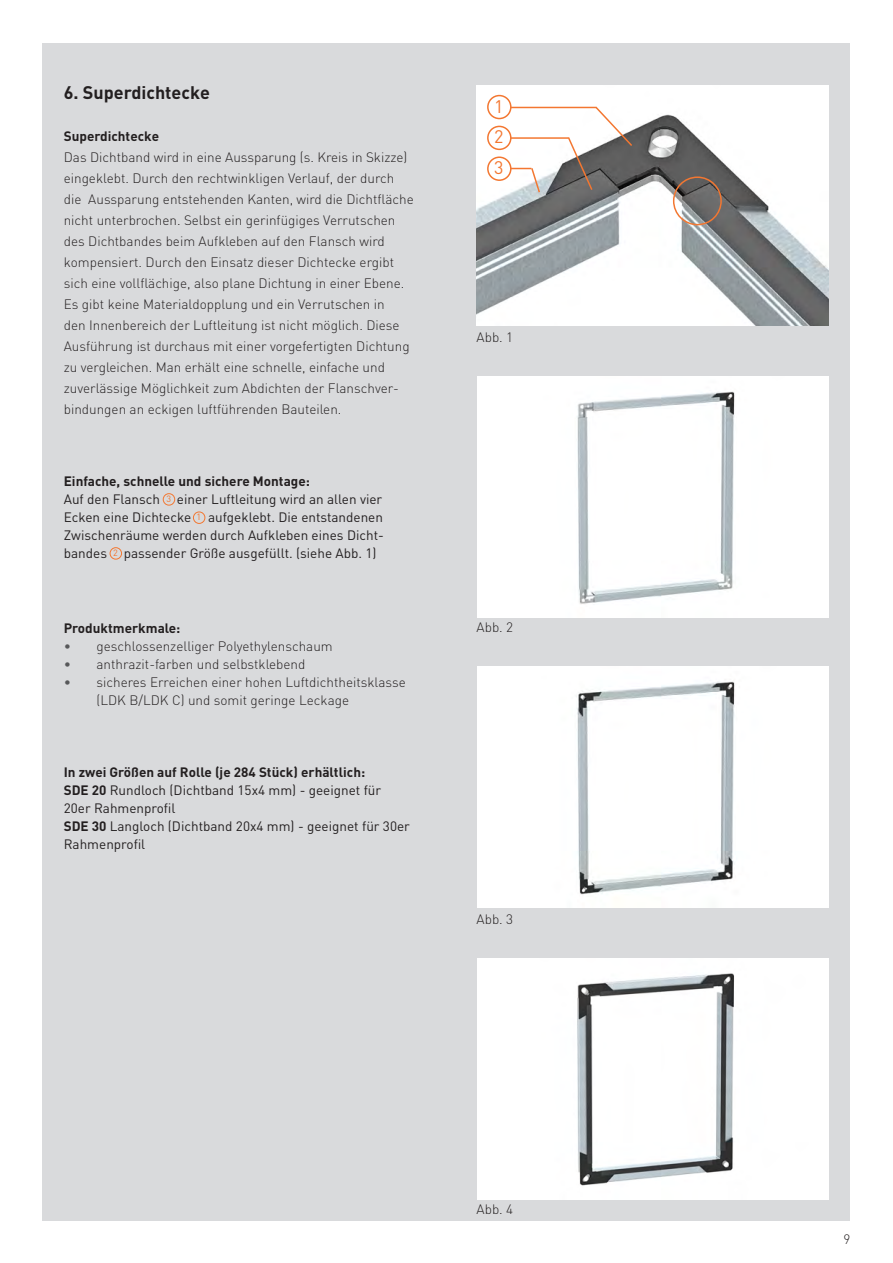
<style>
.page{position:relative;width:893px;height:1263px;background:#fff}
.page>*{position:absolute;margin:0;border:0;box-sizing:border-box;transform-origin:0 0}
.SpaltenText{font:700 18px "DIN Pro";color:#231f20}
.t1{font:18px "DIN Pro";color:#f37731}
.SpaltenText-2{font:300 13.5px/21px "DIN Pro";color:#231f20}
.SpaltenText-3{font:13.5px/18px "DIN Pro";color:#231f20}
.SpaltenText-4{font:700 13.5px "DIN Pro";color:#231f20}
.t2{font:9px "DIN Pro";color:#f37731}
.s1{color:#57585a}
.s2{font-weight:700}
</style>
<div class="page">
<div style="left:43px;top:43px;width:807px;height:1177px;background:#d9dadc"></div>
<img style="left:477px;top:85px;width:351px;height:241px">
<img style="left:477px;top:376px;width:351px;height:241px">
<img style="left:477px;top:667px;width:351px;height:241px">
<img style="left:477px;top:959px;width:351px;height:240px">
<div style="left:673px;top:176px;width:49px;height:49px;border:2px solid #f37731;border-radius:50%"></div>
<hr style="left:511px;top:107px;width:86px;height:1px;background:#f37731">
<svg style="left:566px;top:105px;width:68px;height:87px;background:#aaa5a3"></svg>
<hr style="left:511px;top:137px;width:57px;height:2px;background:#f37731">
<svg style="left:511px;top:166px;width:30px;height:28px"></svg>
<div style="left:487px;top:95px;width:25px;height:24px;border:2px solid #f37731;border-radius:50%"></div>
<div style="left:487px;top:126px;width:25px;height:24px;border:2px solid #f37731;border-radius:50%"></div>
<div style="left:487px;top:156px;width:25px;height:25px;border:2px solid #f37731;border-radius:50%"></div>
<div style="left:163px;top:493px;width:12px;height:12px;border:1px solid #f37731;border-radius:50%"></div>
<div style="left:193px;top:512px;width:12px;height:12px;border:1px solid #f37731;border-radius:50%"></div>
<div style="left:110px;top:547px;width:12px;height:12px;border:1px solid #f37731;border-radius:50%"></div>
<p class="SpaltenText" style="left:64px;top:80px;width:148px">6. Superdichtecke</p>
<p class="SpaltenText-4" style="left:64px;top:127px;width:97px">Superdichtecke</p>
<p class="SpaltenText-2" style="left:64px;top:146px;width:351px">Das Dichtband wird in eine Aussparung (s. Kreis in Skizze) eingeklebt. Durch den rechtwinkligen Verlauf, der durch die Aussparung entstehenden Kanten, wird die Dichtfläche nicht unterbrochen. Selbst ein gerinfügiges Verrutschen des Dichtbandes beim Aufkleben auf den Flansch wird kompensiert. Durch den Einsatz dieser Dichtecke ergibt sich eine vollflächige, also plane Dichtung in einer Ebene.<br>Es gibt keine Materialdopplung und ein Verrutschen in<br>den Innenbereich der Luftleitung ist nicht möglich. Diese Ausführung ist durchaus mit einer vorgefertigten Dichtung zu vergleichen. Man erhält eine schnelle, einfache und zuverlässige Möglichkeit zum Abdichten der Flanschver&shy;bindungen an eckigen luftführenden Bauteilen.</p>
<p class="SpaltenText-4" style="left:64px;top:472px;width:248px">Einfache, schnelle und sichere Montage:</p>
<p class="SpaltenText-3" style="left:64px;top:489px;width:322px">Auf den Flansch einer Luftleitung wird an allen vier Ecken eine Dichtecke aufgeklebt. Die entstandenen Zwischenräume werden durch Aufkleben eines Dicht&shy;bandes passender Größe ausgefüllt. (siehe Abb. 1)</p>
<p class="t2" style="left:166px;top:493px;width:6px">3</p>
<p class="t2" style="left:197px;top:511px;width:6px">1</p>
<p class="t2" style="left:113px;top:547px;width:6px">2</p>
<p class="SpaltenText-4" style="left:64px;top:619px;width:118px">Produktmerkmale:</p>
<p class="SpaltenText-2" style="left:64px;top:635px;width:270px"><span class="s1">•</span> geschlossenzelliger Polyethylenschaum</p>
<p class="SpaltenText-2" style="left:64px;top:653px;width:243px"><span class="s1">•</span> anthrazit-farben und selbstklebend</p>
<p class="SpaltenText-2" style="left:97px;top:672px;width:311px;line-height:18px;text-indent:-33px"><span class="s1">•</span> sicheres Erreichen einer hohen Luftdichtheitsklasse (LDK B/LDK C) und somit geringe Leckage</p>
<p class="SpaltenText-4" style="left:64px;top:763px;width:303px">In zwei Größen auf Rolle (je 284 Stück) erhältlich:</p>
<p class="SpaltenText-3" style="left:64px;top:780px;width:319px"><span class="s2">SDE 20</span> Rundloch (Dichtband 15x4 mm) - geeignet für<br>20er Rahmenprofil</p>
<p class="SpaltenText-3" style="left:64px;top:816px;width:348px"><span class="s2">SDE 30</span> Langloch (Dichtband 20x4 mm) - geeignet für 30er<br>Rahmenprofil</p>
<p class="t1" style="left:494px;top:94px;width:11px">1</p>
<p class="t1" style="left:494px;top:125px;width:11px">2</p>
<p class="t1" style="left:494px;top:156px;width:11px">3</p>
<p class="SpaltenText-2" style="left:477px;top:326px;width:38px">Abb. 1</p>
<p class="SpaltenText-2" style="left:477px;top:616px;width:38px">Abb. 2</p>
<p class="SpaltenText-2" style="left:477px;top:907px;width:38px">Abb. 3</p>
<p class="SpaltenText-2" style="left:477px;top:1198px;width:38px">Abb. 4</p>
<p class="SpaltenText-2" style="left:843px;top:1228px;width:8px">9</p>
</div>
